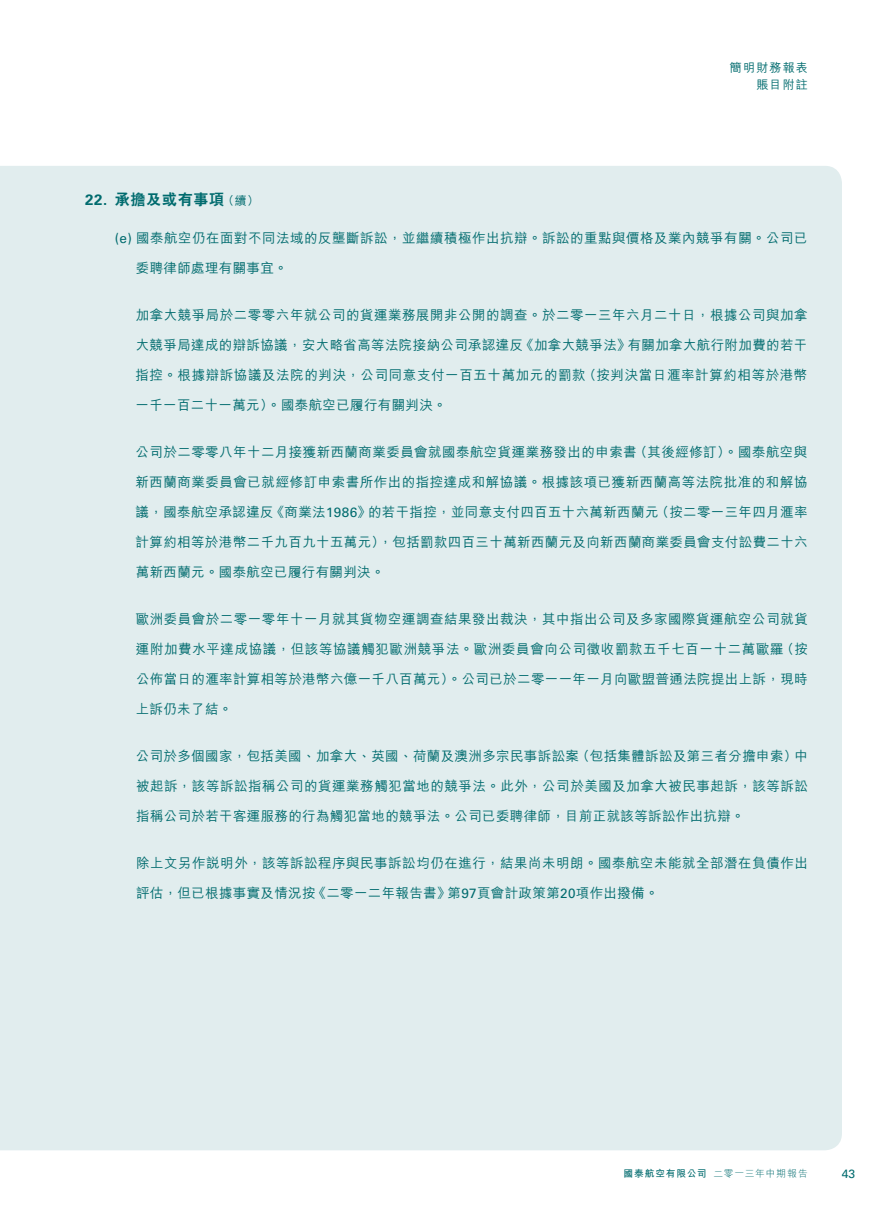
<style>
.page{position:relative;width:893px;height:1212px;background:#fff}
.page>*{position:absolute;margin:0;border:0;box-sizing:border-box;transform-origin:0 0}
.t1{font:800 15px "C Hei 2 HK";letter-spacing:.05em;color:#006b6e}
.t2{font:500 13.5px "M Hei HK";letter-spacing:.03em;color:#006b6e}
.t3{font:500 12px/16.5px "M Hei HK";letter-spacing:.1em;color:#006b6e;text-align:right}
.t4{font:12px "Univers LT Std";color:#006b6e}
.t5{font:300 9.75px "M Hei HK";letter-spacing:.085em;color:#006b6e}
.s1{font-family:"Univers LT Std";font-weight:700}
.s2{font-family:"M Hei HK";font-weight:500;font-size:12px}
.s3{font-family:"Univers LT Std";font-weight:400}
.s4{font-weight:700}
</style>
<div class="page">
<div style="left:0;top:166px;width:842px;height:984px;background:#e1edee"></div>
<p class="t3" style="left:730px;top:59px;width:79px">簡明財務報表賬目附註</p>
<p class="t1" style="left:85px;top:192px;width:176px"><span class="s1">22.</span> 承擔及或有事項<span class="s2">（續）</span></p>
<p class="t2" style="left:115px;top:228px;width:694px"><span class="s3">(e)</span> 國泰航空仍在面對不同法域的反壟斷訴訟，並繼續積極作出抗辯。訴訟的重點與價格及業內競爭有關。公司已</p>
<p class="t2" style="left:136px;top:258px;width:153px">委聘律師處理有關事宜。</p>
<p class="t2" style="left:136px;top:305px;width:673px">加拿大競爭局於二零零六年就公司的貨運業務展開非公開的調查。於二零一三年六月二十日，根據公司與加拿</p>
<p class="t2" style="left:136px;top:335px;width:673px">大競爭局達成的辯訴協議，安大略省高等法院接納公司承認違反《加拿大競爭法》有關加拿大航行附加費的若干</p>
<p class="t2" style="left:136px;top:365px;width:673px">指控。根據辯訴協議及法院的判決，公司同意支付一百五十萬加元的罰款（按判決當日滙率計算約相等於港幣</p>
<p class="t2" style="left:136px;top:395px;width:313px">一千一百二十一萬元）。國泰航空已履行有關判決。</p>
<p class="t2" style="left:136px;top:442px;width:673px">公司於二零零八年十二月接獲新西蘭商業委員會就國泰航空貨運業務發出的申索書（其後經修訂）。國泰航空與</p>
<p class="t2" style="left:136px;top:472px;width:673px">新西蘭商業委員會已就經修訂申索書所作出的指控達成和解協議。根據該項已獲新西蘭高等法院批准的和解協</p>
<p class="t2" style="left:136px;top:502px;width:673px">議，國泰航空承認違反《商業法<span class="s3">1986</span>》的若干指控，並同意支付四百五十六萬新西蘭元（按二零一三年四月滙率</p>
<p class="t2" style="left:136px;top:532px;width:674px">計算約相等於港幣二千九百九十五萬元），包括罰款四百三十萬新西蘭元及向新西蘭商業委員會支付訟費二十六</p>
<p class="t2" style="left:136px;top:562px;width:250px">萬新西蘭元。國泰航空已履行有關判決。</p>
<p class="t2" style="left:136px;top:609px;width:673px">歐洲委員會於二零一零年十一月就其貨物空運調查結果發出裁決，其中指出公司及多家國際貨運航空公司就貨</p>
<p class="t2" style="left:136px;top:639px;width:673px">運附加費水平達成協議，但該等協議觸犯歐洲競爭法。歐洲委員會向公司徵收罰款五千七百一十二萬歐羅（按</p>
<p class="t2" style="left:136px;top:669px;width:673px">公佈當日的滙率計算相等於港幣六億一千八百萬元）。公司已於二零一一年一月向歐盟普通法院提出上訴，現時</p>
<p class="t2" style="left:136px;top:699px;width:98px">上訴仍未了結。</p>
<p class="t2" style="left:136px;top:746px;width:674px">公司於多個國家，包括美國、加拿大、英國、荷蘭及澳洲多宗民事訴訟案（包括集體訴訟及第三者分擔申索）中</p>
<p class="t2" style="left:136px;top:776px;width:673px">被起訴，該等訴訟指稱公司的貨運業務觸犯當地的競爭法。此外，公司於美國及加拿大被民事起訴，該等訴訟</p>
<p class="t2" style="left:136px;top:806px;width:610px">指稱公司於若干客運服務的行為觸犯當地的競爭法。公司已委聘律師，目前正就該等訴訟作出抗辯。</p>
<p class="t2" style="left:136px;top:853px;width:673px">除上文另作說明外，該等訴訟程序與民事訴訟均仍在進行，結果尚未明朗。國泰航空未能就全部潛在負債作出</p>
<p class="t2" style="left:136px;top:884px;width:524px">評估，但已根據事實及情況按《二零一二年報告書》第<span class="s3">97</span>頁會計政策第<span class="s3">20</span>項作出撥備。</p>
<p class="t5" style="left:623px;top:1168px;width:186px"><span class="s4">國泰航空有限公司</span> 二零一三年中期報告</p>
<p class="t4" style="left:842px;top:1166px;width:15px">43</p>
</div>
